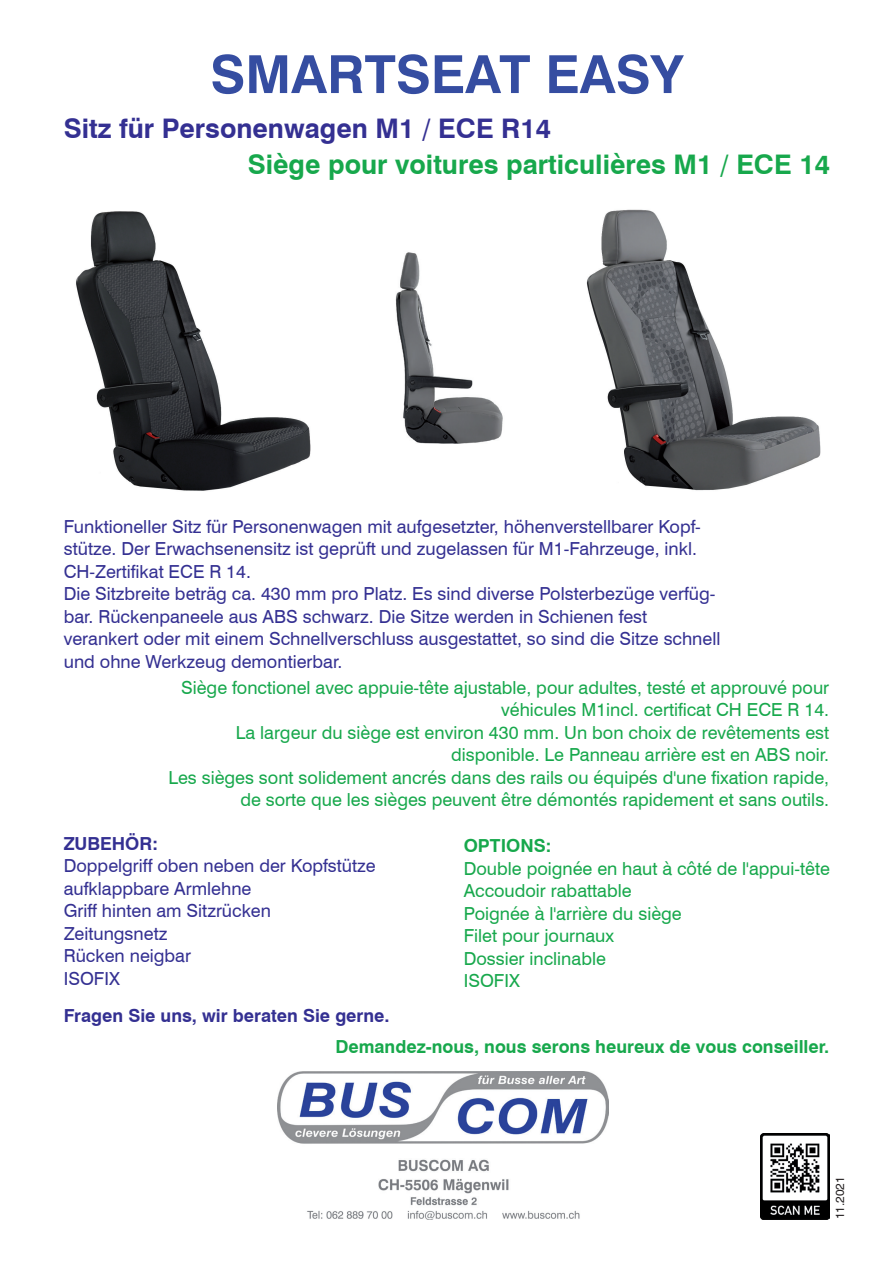
<style>
.page{position:relative;width:893px;height:1263px;background:#fff}
.page>*{position:absolute;margin:0;border:0;box-sizing:border-box;transform-origin:0 0}
.t1{font:700 52.5px "Swiss 721 BT";color:#354da1}
.t2{font:700 27px "Swiss 721 BT";color:#17a84c}
.t3{font:700 27px "Swiss 721 BT";color:#343092}
.t4{font:18px/22.5px "Swiss 721 BT";color:#343092}
.t5{font:18px/22.5px "Swiss 721 BT";color:#17a84c}
.t6{font:700 18px "Swiss 721 BT";color:#17a84c}
.t7{font:700 18px "Swiss 721 BT";color:#343092}
.t8{font:12px "Swiss 721 BT";color:#231f20}
</style>
<div class="page">
<img style="left:76px;top:211px;width:235px;height:280px">
<img style="left:395px;top:252px;width:108px;height:192px">
<img style="left:586px;top:209px;width:235px;height:282px">
<img style="left:760px;top:1133px;width:69px;height:86px">
<img style="left:277px;top:1071px;width:331px;height:148px">
<h1 class="t1" style="left:210px;top:44px;width:474px">SMARTSEAT EASY</h1>
<h2 class="t3" style="left:64px;top:113px;width:489px">Sitz für Personenwagen M1 / ECE R14</h2>
<h2 class="t2" style="left:248px;top:149px;width:584px">Siège pour voitures particulières M1 / ECE 14</h2>
<p class="t4" style="left:64px;top:517px;width:658px">Funktioneller Sitz für Personenwagen mit aufgesetzter, höhenverstellbarer Kopf&shy;stütze. Der Erwachsenensitz ist geprüft und zugelassen für M1-Fahrzeuge, inkl.<br>CH-Zertifikat ECE R 14.<br>Die Sitzbreite beträg ca. 430 mm pro Platz. Es sind diverse Polsterbezüge verfüg&shy;bar. Rückenpaneele aus ABS schwarz. Die Sitze werden in Schienen fest verankert oder mit einem Schnellverschluss ausgestattet, so sind die Sitze schnell und ohne Werkzeug demontierbar.</p>
<p class="t5" style="left:168px;top:678px;width:662px;text-align:right">Siège fonctionel avec appuie-tête ajustable, pour adultes, testé et approuvé pour véhicules M1incl. certificat CH ECE R 14.<br>La largeur du siège est environ 430 mm. Un bon choix de revêtements est disponible. Le Panneau arrière est en ABS noir.<br>Les sièges sont solidement ancrés dans des rails ou équipés d'une fixation rapide, de sorte que les sièges peuvent être démontés rapidement et sans outils.</p>
<p class="t7" style="left:64px;top:833px;width:96px">ZUBEHÖR:</p>
<p class="t4" style="left:64px;top:856px;width:313px">Doppelgriff oben neben der Kopfstütze aufklappbare Armlehne<br>Griff hinten am Sitzrücken<br>Zeitungsnetz<br>Rücken neigbar<br>ISOFIX</p>
<p class="t7" style="left:64px;top:1005px;width:327px">Fragen Sie uns, wir beraten Sie gerne.</p>
<p class="t6" style="left:464px;top:835px;width:89px">OPTIONS:</p>
<p class="t5" style="left:464px;top:858px;width:368px">Double poignée en haut à côté de l'appui-tête<br>Accoudoir rabattable<br>Poignée à l'arrière du siège<br>Filet pour journaux<br>Dossier inclinable<br>ISOFIX</p>
<p class="t6" style="left:335px;top:1037px;width:495px">Demandez-nous, nous serons heureux de vous conseiller.</p>
<p class="t8" style="left:831px;top:1219px;width:44px;rotate:-90deg">11.2021</p>
</div>
